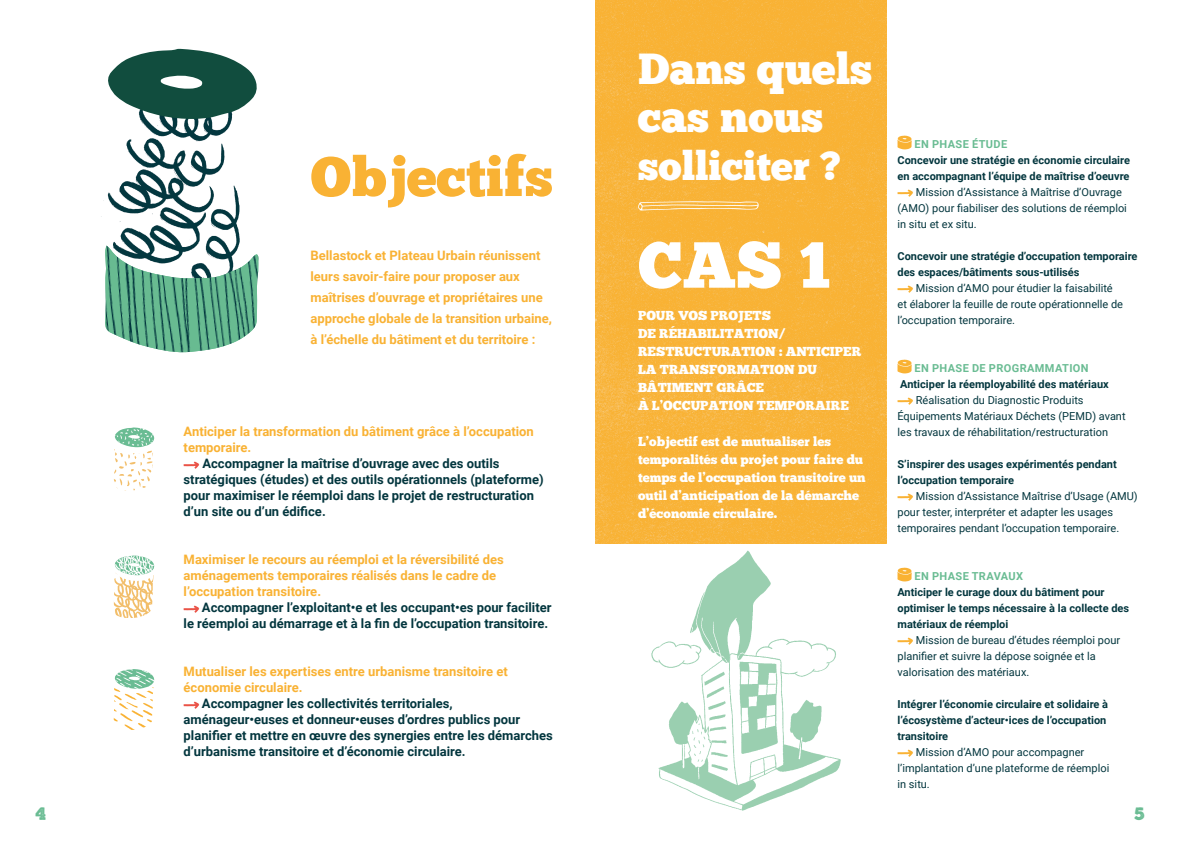
<style>
.page{position:relative;width:1191px;height:842px;background:#fff}
.page>*{position:absolute;margin:0;border:0;box-sizing:border-box;transform-origin:0 0}
.t1{font:65px "Chunk Five";color:#fff}
.t2{font:55px "Chunk Five";color:#f9b234}
.t3{font:43.5px/48px "Chunk Five";color:#fff}
.t4{font:40.3px "Chunk Five";color:#fff}
.t5{font:18px "Chunk Five Print";color:#6abc93}
.t6{font:700 13px/16px "Roboto";color:#03363e}
.t7{font:700 13px/21px "Roboto";color:#f9b234}
.t8{font:13px/18px "Chunk Five";color:#fff}
.t9{font:11px/16px "Roboto";color:#03363e}
.t10{font:700 11px/16px "Roboto";color:#03363e}
.t11{font:700 11px "Roboto";letter-spacing:.035em;color:#6abc93}
</style>
<div class="page">
<svg style="left:114px;top:427px;width:40px;height:18px"></svg>
<img style="left:114px;top:445px;width:39px;height:46px">
<svg style="left:114px;top:555px;width:40px;height:26px"></svg>
<img style="left:114px;top:572px;width:39px;height:46px">
<svg style="left:114px;top:669px;width:40px;height:20px"></svg>
<img style="left:114px;top:684px;width:39px;height:46px">
<img style="left:101px;top:119px;width:139px;height:126px">
<img style="left:595px;top:0;width:291px;height:543px">
<svg style="left:183px;top:461px;width:16px;height:8px"></svg>
<svg style="left:183px;top:605px;width:16px;height:8px"></svg>
<svg style="left:183px;top:701px;width:16px;height:8px"></svg>
<svg style="left:897px;top:136px;width:14px;height:13px"></svg>
<svg style="left:897px;top:189px;width:16px;height:8px"></svg>
<svg style="left:897px;top:285px;width:16px;height:8px"></svg>
<svg style="left:897px;top:360px;width:14px;height:13px"></svg>
<svg style="left:897px;top:397px;width:16px;height:8px"></svg>
<svg style="left:897px;top:493px;width:16px;height:8px"></svg>
<svg style="left:897px;top:568px;width:14px;height:13px"></svg>
<svg style="left:897px;top:637px;width:16px;height:8px"></svg>
<svg style="left:897px;top:749px;width:16px;height:8px"></svg>
<img style="left:105px;top:245px;width:154px;height:108px">
<svg style="left:108px;top:49px;width:149px;height:70px"></svg>
<img style="left:651px;top:638px;width:190px;height:173px">
<img style="left:681px;top:550px;width:94px;height:120px">
<svg style="left:637px;top:201px;width:122px;height:10px"></svg>
<h3 class="t5" style="left:35px;top:806px;width:12px">4</h3>
<h2 class="t2" style="left:310px;top:143px;width:244px">Objectifs</h2>
<h3 class="t3" style="left:638px;top:46px;width:236px">Dans quels cas nous</h3>
<h3 class="t4" style="left:638px;top:141px;width:204px">solliciter ?</h3>
<p class="t7" style="left:310px;top:245px;width:243px">Bellastock et Plateau Urbain réunissent leurs savoir-faire pour proposer aux maîtrises d’ouvrage et propriétaires une approche globale de la transition urbaine, à l’échelle du bâtiment et du territoire :</p>
<h1 class="t1" style="left:638px;top:225px;width:194px">CAS 1</h1>
<p class="t8" style="left:638px;top:307px;width:225px">POUR VOS PROJETS<br>DE RÉHABILITATION/<br>RESTRUCTURATION : ANTICIPER<br>LA TRANSFORMATION DU<br>BÂTIMENT GRÂCE<br>À L’OCCUPATION TEMPORAIRE</p>
<p class="t8" style="left:638px;top:433px;width:229px">L’objectif est de mutualiser les temporalités du projet pour faire du temps de l’occupation transitoire un outil d’anticipation de la démarche d’économie circulaire.</p>
<p class="t7" style="left:184px;top:423px;width:352px;line-height:16px">Anticiper la transformation du bâtiment grâce à l’occupation temporaire.</p>
<p class="t6" style="left:184px;top:455px;width:362px;text-indent:19px">Accompagner la maîtrise d’ouvrage avec des outils stratégiques (études) et des outils opérationnels (plateforme) pour maximiser le réemploi dans le projet de restructuration d’un site ou d’un édifice.</p>
<p class="t7" style="left:184px;top:551px;width:322px;line-height:16px">Maximiser le recours au réemploi et la réversibilité des aménagements temporaires réalisés dans le cadre de l’occupation transitoire.</p>
<p class="t6" style="left:184px;top:599px;width:369px;text-align:right">Accompagner l’exploitant•e et les occupant•es pour faciliter<br>le réemploi au démarrage et à la fin de l’occupation transitoire.</p>
<p class="t7" style="left:184px;top:663px;width:326px;line-height:16px">Mutualiser les expertises entre urbanisme transitoire et économie circulaire.</p>
<p class="t6" style="left:184px;top:695px;width:371px;text-indent:18px">Accompagner les collectivités territoriales, aménageur•euses et donneur•euses d’ordres publics pour planifier et mettre en œuvre des synergies entre les démarches d’urbanisme transitoire et d’économie circulaire.</p>
<p class="t11" style="left:914px;top:136px;width:94px">EN PHASE ÉTUDE</p>
<p class="t10" style="left:897px;top:152px;width:234px">Concevoir une stratégie en économie circulaire en accompagnant l’équipe de maîtrise d’oeuvre</p>
<p class="t9" style="left:897px;top:184px;width:231px;text-indent:18px">Mission d’Assistance à Maîtrise d’Ouvrage (AMO) pour fiabiliser des solutions de réemploi in situ et ex situ.</p>
<p class="t10" style="left:897px;top:248px;width:241px">Concevoir une stratégie d’occupation temporaire des espaces/bâtiments sous-utilisés</p>
<p class="t9" style="left:897px;top:280px;width:227px;text-indent:18px">Mission d’AMO pour étudier la faisabilité et élaborer la feuille de route opérationnelle de l’occupation temporaire.</p>
<p class="t11" style="left:914px;top:360px;width:176px">EN PHASE DE PROGRAMMATION</p>
<p class="t10" style="left:900px;top:376px;width:210px">Anticiper la réemployabilité des matériaux</p>
<p class="t9" style="left:897px;top:392px;width:230px;text-indent:18px">Réalisation du Diagnostic Produits<br>Équipements Matériaux Déchets (PEMD) avant les travaux de réhabilitation/restructuration</p>
<p class="t10" style="left:897px;top:456px;width:221px">S’inspirer des usages expérimentés pendant l’occupation temporaire</p>
<p class="t9" style="left:897px;top:488px;width:242px;text-indent:18px">Mission d’Assistance Maîtrise d’Usage (AMU) pour tester, interpréter et adapter les usages temporaires pendant l’occupation temporaire.</p>
<p class="t11" style="left:914px;top:568px;width:110px">EN PHASE TRAVAUX</p>
<p class="t10" style="left:897px;top:584px;width:233px">Anticiper le curage doux du bâtiment pour optimiser le temps nécessaire à la collecte des matériaux de réemploi</p>
<p class="t9" style="left:897px;top:632px;width:224px;text-indent:18px">Mission de bureau d’études réemploi pour planifier et suivre la dépose soignée et la valorisation des matériaux.</p>
<p class="t10" style="left:897px;top:696px;width:212px">Intégrer l’économie circulaire et solidaire à l’écosystème d’acteur•ices de l’occupation transitoire</p>
<p class="t9" style="left:897px;top:744px;width:213px;text-indent:18px">Mission d’AMO pour accompagner l’implantation d’une plateforme de réemploi in situ.</p>
<h3 class="t5" style="left:1134px;top:806px;width:12px">5</h3>
</div>
